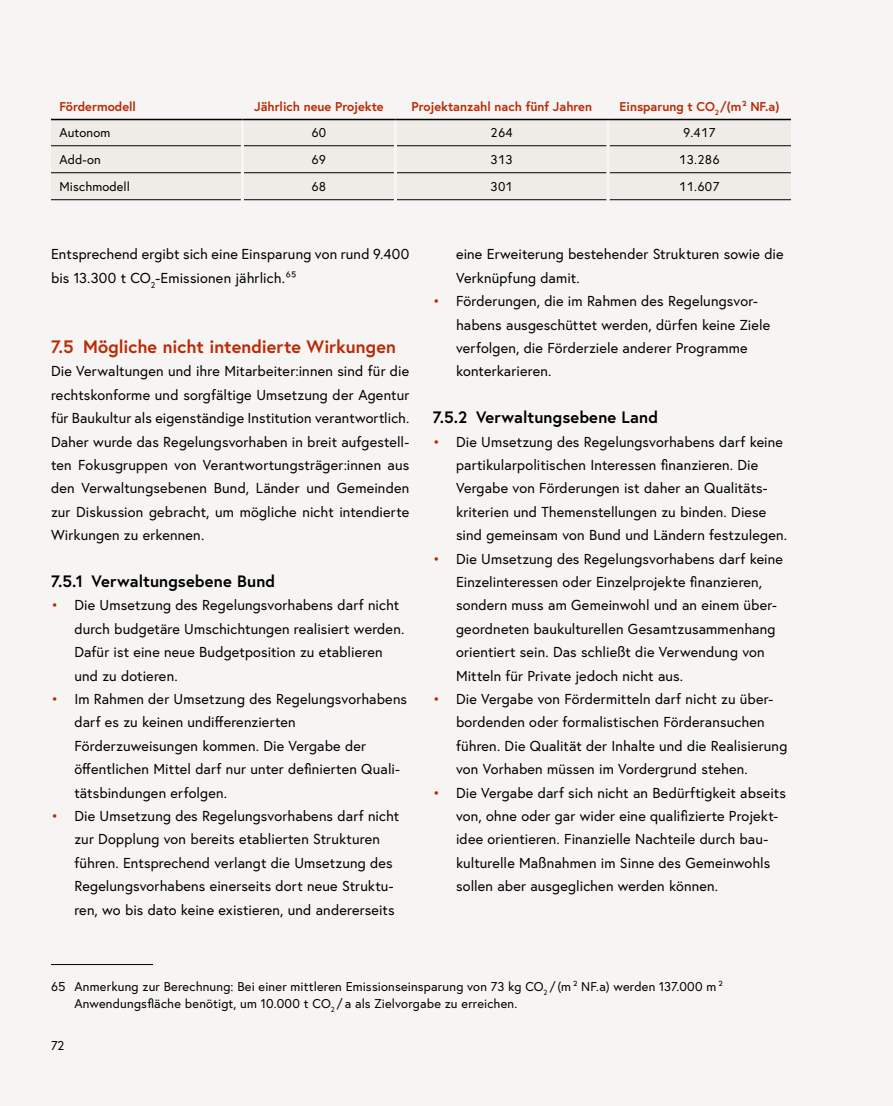
<style>
.page{position:relative;width:893px;height:1106px;background:#f7f5f4}
.page>*{position:absolute;margin:0;border:0;box-sizing:border-box;transform-origin:0 0}
.t1{font:700 18px "Europa Austria";color:#b92b06}
.t2{font:700 16.5px "Europa Austria";letter-spacing:.01em;color:#000}
.p_Abstand_danach{font:14.4px/23.4px "Europa Austria";letter-spacing:.01em;color:#000}
.p_Fußnote{font:12.75px/17.5px "Europa Austria";letter-spacing:.015em;color:#000}
.th_Tabellenkopf{font:700 12.75px "Europa Austria";color:#b92b06}
.td_Tabellentext{font:12.75px "Europa Austria";letter-spacing:.01em;color:#000}
.s1{color:#b92b06}
</style>
<div class="page">
<div style="left:51px;top:120px;width:740px;height:79px;background:#efebe7"></div>
<hr style="left:51px;top:145px;width:190px;height:1px;background:#000">
<hr style="left:244px;top:145px;width:150px;height:1px;background:#000">
<hr style="left:397px;top:145px;width:210px;height:1px;background:#000">
<hr style="left:610px;top:145px;width:181px;height:1px;background:#000">
<hr style="left:51px;top:172px;width:190px;height:1px;background:#000">
<hr style="left:244px;top:172px;width:150px;height:1px;background:#000">
<hr style="left:397px;top:172px;width:210px;height:1px;background:#000">
<hr style="left:610px;top:172px;width:181px;height:1px;background:#000">
<hr style="left:51px;top:199px;width:190px;height:1px;background:#000">
<hr style="left:244px;top:199px;width:150px;height:1px;background:#000">
<hr style="left:397px;top:199px;width:210px;height:1px;background:#000">
<hr style="left:610px;top:199px;width:181px;height:1px;background:#000">
<hr style="left:241px;top:120px;width:3px;height:26px;background:#f7f5f4">
<hr style="left:394px;top:120px;width:3px;height:26px;background:#f7f5f4">
<hr style="left:607px;top:120px;width:3px;height:26px;background:#f7f5f4">
<hr style="left:241px;top:146px;width:3px;height:27px;background:#f7f5f4">
<hr style="left:394px;top:146px;width:3px;height:27px;background:#f7f5f4">
<hr style="left:607px;top:146px;width:3px;height:27px;background:#f7f5f4">
<hr style="left:241px;top:173px;width:3px;height:27px;background:#f7f5f4">
<hr style="left:394px;top:173px;width:3px;height:27px;background:#f7f5f4">
<hr style="left:607px;top:173px;width:3px;height:27px;background:#f7f5f4">
<hr style="left:51px;top:119px;width:191px;height:1px;background:#000">
<hr style="left:242px;top:119px;width:153px;height:1px;background:#000">
<hr style="left:395px;top:119px;width:213px;height:1px;background:#000">
<hr style="left:608px;top:119px;width:183px;height:1px;background:#000">
<hr style="left:51px;top:964px;width:102px;height:1px;background:#000">
<p class="th_Tabellenkopf" style="left:60px;top:98px;width:78px">Fördermodell</p>
<p class="th_Tabellenkopf" style="left:254px;top:98px;width:131px">Jährlich neue Projekte</p>
<p class="th_Tabellenkopf" style="left:411px;top:98px;width:182px">Projektanzahl nach fünf Jahren</p>
<p class="th_Tabellenkopf" style="left:620px;top:98px;width:161px">Einsparung t CO<sub>2</sub>/(m2 NF.a)</p>
<p class="td_Tabellentext" style="left:60px;top:125px;width:52px">Autonom</p>
<p class="td_Tabellentext" style="left:311px;top:125px;width:16px">60</p>
<p class="td_Tabellentext" style="left:491px;top:125px;width:21px">264</p>
<p class="td_Tabellentext" style="left:683px;top:125px;width:35px">9.417</p>
<p class="td_Tabellentext" style="left:60px;top:152px;width:43px">Add-on</p>
<p class="td_Tabellentext" style="left:311px;top:152px;width:16px">69</p>
<p class="td_Tabellentext" style="left:491px;top:152px;width:24px">313</p>
<p class="td_Tabellentext" style="left:679px;top:152px;width:42px">13.286</p>
<p class="td_Tabellentext" style="left:60px;top:179px;width:72px">Mischmodell</p>
<p class="td_Tabellentext" style="left:311px;top:179px;width:16px">68</p>
<p class="td_Tabellentext" style="left:491px;top:179px;width:24px">301</p>
<p class="td_Tabellentext" style="left:679px;top:179px;width:42px">11.607</p>
<p class="p_Abstand_danach" style="left:51px;top:242px;width:360px">Entsprechend ergibt sich eine Einsparung von rund 9.400 bis 13.300 t CO<sub>2</sub>-Emissionen jährlich.65</p>
<h2 class="t1" style="left:51px;top:334px;width:346px">7.5 Mögliche nicht intendierte Wirkungen</h2>
<p class="p_Abstand_danach" style="left:51px;top:359px;width:360px;text-align:justify">Die Verwaltungen und ihre Mitarbeiter:innen sind für die rechtskonforme und sorgfältige Umsetzung der Agentur für Baukultur als eigenständige Institution verantwortlich.<br>Daher wurde das Regelungsvorhaben in breit aufgestell&shy;ten Fokusgruppen von Verantwortungsträger:innen aus den Verwaltungsebenen Bund, Länder und Gemeinden zur Diskussion gebracht, um mögliche nicht intendierte Wirkungen zu erkennen.</p>
<h3 class="t2" style="left:51px;top:570px;width:226px">7.5.1 Verwaltungsebene Bund</h3>
<p class="p_Abstand_danach" style="left:74px;top:593px;width:331px;text-indent:-23px"><span class="s1">•</span> Die Umsetzung des Regelungsvorhabens darf nicht durch budgetäre Umschichtungen realisiert werden.<br>Dafür ist eine neue Budgetposition zu etablieren und zu dotieren.</p>
<p class="p_Abstand_danach" style="left:74px;top:687px;width:334px;text-indent:-23px"><span class="s1">•</span> Im Rahmen der Umsetzung des Regelungsvorhabens darf es zu keinen undifferenzierten Förderzuweisungen kommen. Die Vergabe der öffentlichen Mittel darf nur unter definierten Quali&shy;tätsbindungen erfolgen.</p>
<p class="p_Abstand_danach" style="left:74px;top:804px;width:326px;text-indent:-23px"><span class="s1">•</span> Die Umsetzung des Regelungsvorhabens darf nicht zur Dopplung von bereits etablierten Strukturen führen. Entsprechend verlangt die Umsetzung des Regelungsvorhabens einerseits dort neue Struktu&shy;ren, wo bis dato keine existieren, und andererseits</p>
<p class="p_Abstand_danach" style="left:456px;top:242px;width:329px">eine Erweiterung bestehender Strukturen sowie die<br>Verknüpfung damit.</p>
<p class="p_Abstand_danach" style="left:456px;top:289px;width:316px;text-indent:-23px"><span class="s1">•</span> Förderungen, die im Rahmen des Regelungsvor&shy;habens ausgeschüttet werden, dürfen keine Ziele verfolgen, die Förderziele anderer Programme konterkarieren.</p>
<h3 class="t2" style="left:433px;top:406px;width:227px">7.5.2 Verwaltungsebene Land</h3>
<p class="p_Abstand_danach" style="left:456px;top:429px;width:333px;text-indent:-23px"><span class="s1">•</span> Die Umsetzung des Regelungsvorhabens darf keine partikularpolitischen Interessen finanzieren. Die Vergabe von Förderungen ist daher an Qualitäts&shy;kriterien und Themenstellungen zu binden. Diese sind gemeinsam von Bund und Ländern festzulegen.</p>
<p class="p_Abstand_danach" style="left:456px;top:546px;width:328px;text-indent:-23px"><span class="s1">•</span> Die Umsetzung des Regelungsvorhabens darf keine Einzelinteressen oder Einzelprojekte finanzieren, sondern muss am Gemeinwohl und an einem über&shy;geordneten baukulturellen Gesamtzusammenhang orientiert sein. Das schließt die Verwendung von Mitteln für Private jedoch nicht aus.</p>
<p class="p_Abstand_danach" style="left:456px;top:687px;width:333px;text-indent:-23px"><span class="s1">•</span> Die Vergabe von Fördermitteln darf nicht zu über&shy;bordenden oder formalistischen Förderansuchen führen. Die Qualität der Inhalte und die Realisierung von Vorhaben müssen im Vordergrund stehen.</p>
<p class="p_Abstand_danach" style="left:456px;top:780px;width:331px;text-indent:-23px"><span class="s1">•</span> Die Vergabe darf sich nicht an Bedürftigkeit abseits von, ohne oder gar wider eine qualifizierte Projekt&shy;idee orientieren. Finanzielle Nachteile durch bau&shy;kulturelle Maßnahmen im Sinne des Gemeinwohls sollen aber ausgeglichen werden können.</p>
<p class="p_Fußnote" style="left:74px;top:977px;width:646px;text-indent:-23px">65 Anmerkung zur Berechnung: Bei einer mittleren Emissionseinsparung von 73 kg CO<sub>2</sub> / (m ² NF.a) werden 137.000 m ²<br>Anwendungsfläche benötigt, um 10.000 t CO<sub>2</sub> / a als Zielvorgabe zu erreichen.</p>
<p class="p_Fußnote" style="left:51px;top:1036px;width:15px">72</p>
</div>
